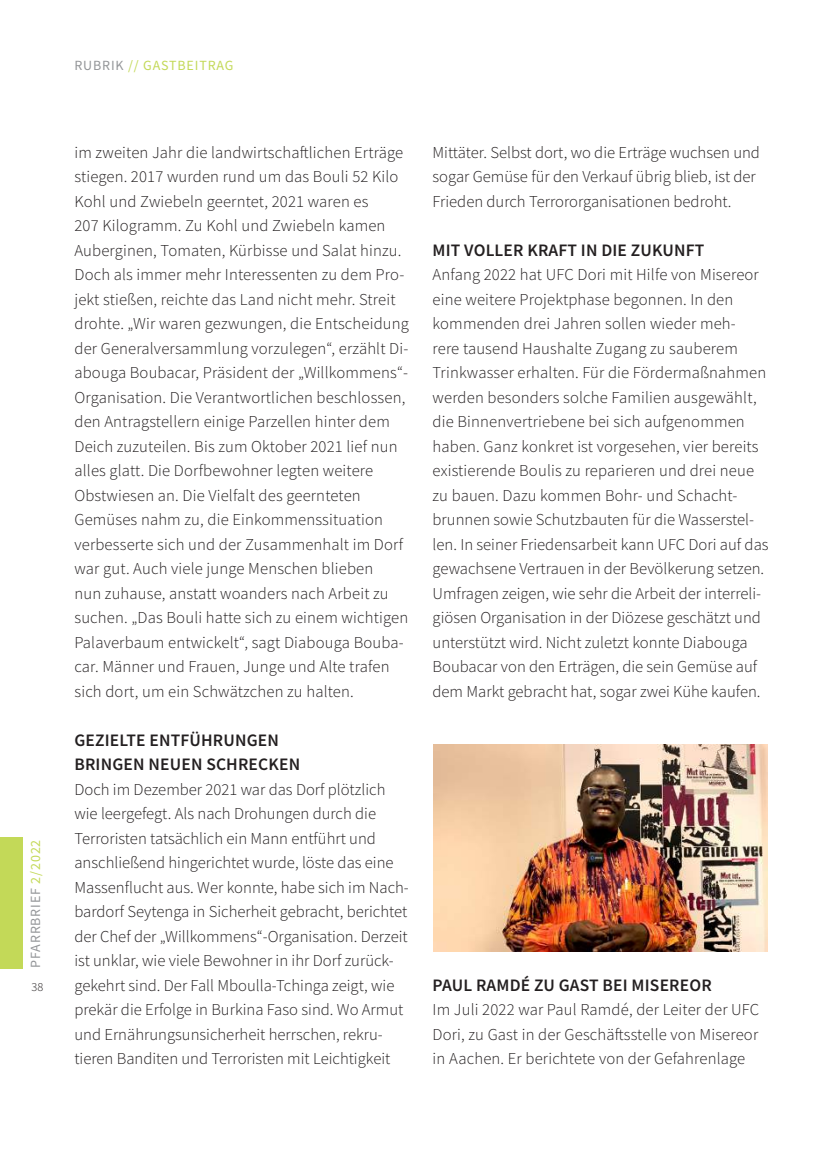
<style>
.page{position:relative;width:819px;height:1166px;background:#fff}
.page>*{position:absolute;margin:0;border:0;box-sizing:border-box;transform-origin:0 0}
.t1{font:600 17.5px/24.5px "Source Sans Pro";letter-spacing:.01em;color:#231f20}
.t2{font:300 16.62px/24.5px "Source Sans Pro";color:#231f20}
.t3{font:14px "Source Sans Pro";letter-spacing:.06em;color:#c3d958}
.t4{font:14px "Source Sans Pro";letter-spacing:.06em;color:#939598}
.t5{font:300 12.25px "Source Sans Pro";color:#231f20}
.s1{color:#c3d958}
.s2{color:#939598}
</style>
<div class="page">
<div style="left:0;top:837px;width:22px;height:131px;background:#c3d958"></div>
<img style="left:433px;top:745px;width:334px;height:206px">
<p class="t4" style="left:26px;top:967px;width:129px;rotate:-90deg">PFARRBRIEF <span class="s1">2/2022</span></p>
<p class="t5" style="left:32px;top:979px;width:13px">38</p>
<p class="t3" style="left:74px;top:56px;width:160px"><span class="s2">RUBRIK</span> // GASTBEITRAG</p>
<p class="t2" style="left:74px;top:140px;width:336px">im zweiten Jahr die landwirtschaftlichen Erträge stiegen. 2017 wurden rund um das Bouli 52 Kilo Kohl und Zwiebeln geerntet, 2021 waren es<br>207 Kilogramm. Zu Kohl und Zwiebeln kamen Auberginen, Tomaten, Kürbisse und Salat hinzu.<br>Doch als immer mehr Interessenten zu dem Pro&shy;jekt stießen, reichte das Land nicht mehr. Streit drohte. „Wir waren gezwungen, die Entscheidung der Generalversammlung vorzulegen“, erzählt Di&shy;abouga Boubacar, Präsident der „Willkommens“- Organisation. Die Verantwortlichen beschlossen, den Antragstellern einige Parzellen hinter dem Deich zuzuteilen. Bis zum Oktober 2021 lief nun alles glatt. Die Dorfbewohner legten weitere Obstwiesen an. Die Vielfalt des geernteten Gemüses nahm zu, die Einkommenssituation verbesserte sich und der Zusammenhalt im Dorf war gut. Auch viele junge Menschen blieben<br>nun zuhause, anstatt woanders nach Arbeit zu suchen. „Das Bouli hatte sich zu einem wichtigen Palaverbaum entwickelt“, sagt Diabouga Bouba&shy;car. Männer und Frauen, Junge und Alte trafen sich dort, um ein Schwätzchen zu halten.</p>
<p class="t1" style="left:74px;top:727px;width:227px">GEZIELTE ENTFÜHRUNGEN<br>BRINGEN NEUEN SCHRECKEN</p>
<p class="t2" style="left:74px;top:777px;width:336px">Doch im Dezember 2021 war das Dorf plötzlich wie leergefegt. Als nach Drohungen durch die Terroristen tatsächlich ein Mann entführt und anschließend hingerichtet wurde, löste das eine Massenflucht aus. Wer konnte, habe sich im Nach&shy;bardorf Seytenga in Sicherheit gebracht, berichtet der Chef der „Willkommens“-Organisation. Derzeit ist unklar, wie viele Bewohner in ihr Dorf zurück&shy;gekehrt sind. Der Fall Mboulla-Tchinga zeigt, wie prekär die Erfolge in Burkina Faso sind. Wo Armut und Ernährungsunsicherheit herrschen, rekru&shy;tieren Banditen und Terroristen mit Leichtigkeit</p>
<p class="t2" style="left:432px;top:140px;width:329px">Mittäter. Selbst dort, wo die Erträge wuchsen und sogar Gemüse für den Verkauf übrig blieb, ist der<br>Frieden durch Terrororganisationen bedroht.</p>
<p class="t1" style="left:432px;top:237px;width:273px">MIT VOLLER KRAFT IN DIE ZUKUNFT</p>
<p class="t2" style="left:432px;top:262px;width:337px">Anfang 2022 hat UFC Dori mit Hilfe von Misereor eine weitere Projektphase begonnen. In den kommenden drei Jahren sollen wieder meh-<br>rere tausend Haushalte Zugang zu sauberem Trinkwasser erhalten. Für die Fördermaßnahmen werden besonders solche Familien ausgewählt, die Binnenvertriebene bei sich aufgenommen haben. Ganz konkret ist vorgesehen, vier bereits existierende Boulis zu reparieren und drei neue zu bauen. Dazu kommen Bohr- und Schacht&shy;brunnen sowie Schutzbauten für die Wasserstel&shy;len. In seiner Friedensarbeit kann UFC Dori auf das gewachsene Vertrauen in der Bevölkerung setzen.<br>Umfragen zeigen, wie sehr die Arbeit der interreli&shy;giösen Organisation in der Diözese geschätzt und unterstützt wird. Nicht zuletzt konnte Diabouga Boubacar von den Erträgen, die sein Gemüse auf dem Markt gebracht hat, sogar zwei Kühe kaufen.</p>
<p class="t1" style="left:432px;top:972px;width:281px">PAUL RAMDÉ ZU GAST BEI MISEREOR</p>
<p class="t2" style="left:432px;top:997px;width:328px;text-align:justify">Im Juli 2022 war Paul Ramdé, der Leiter der UFC Dori, zu Gast in der Geschäftsstelle von Misereor in Aachen. Er berichtete von der Gefahrenlage</p>
</div>
